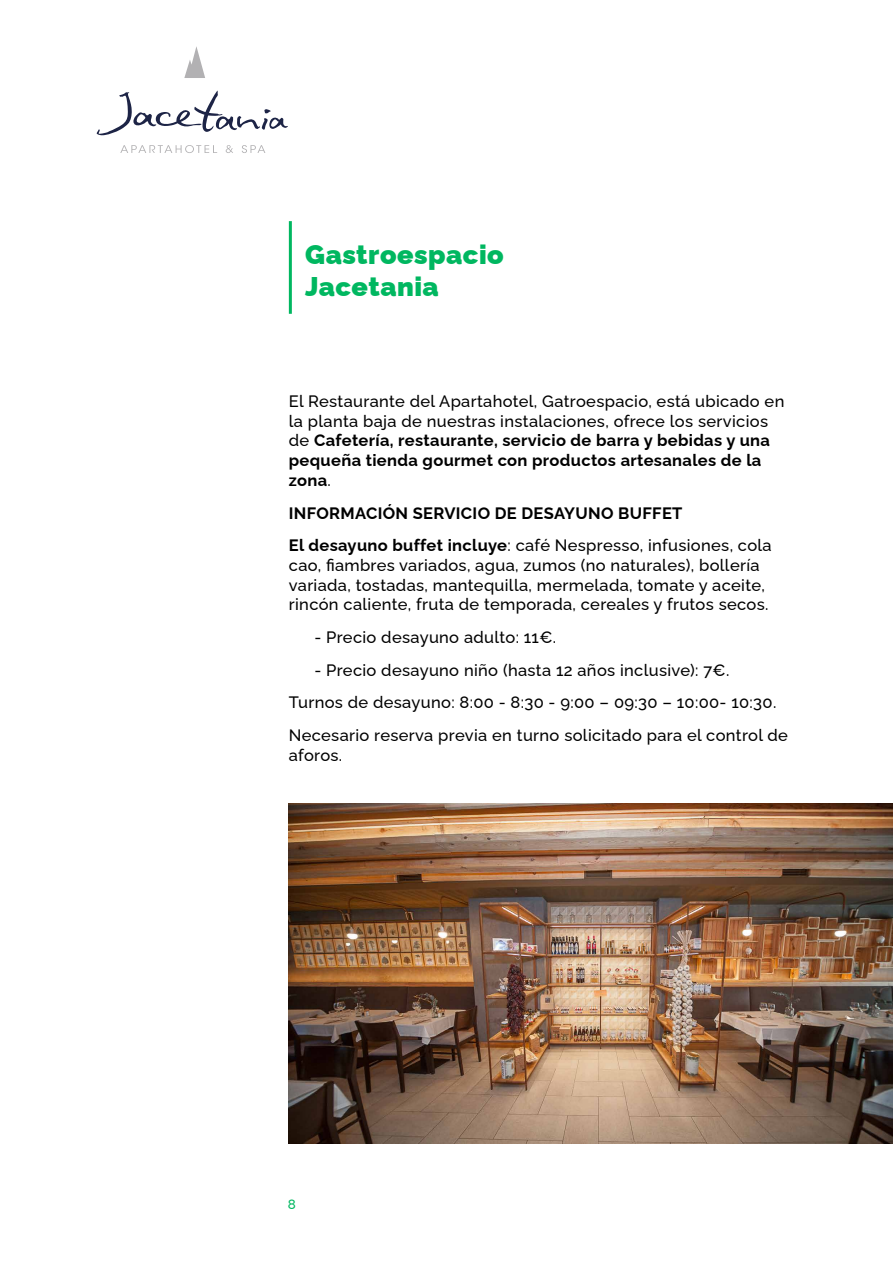
<style>
.page{position:relative;width:893px;height:1263px;background:#fff}
.page>*{position:absolute;margin:0;border:0;box-sizing:border-box;transform-origin:0 0}
.t1{font:900 27px/32.4px "Raleway";letter-spacing:.02em;color:#00b760}
.t2{font:500 16.5px/19.8px "Raleway";letter-spacing:.02em;color:#000}
.t3{font:700 16.5px/32.5px "Raleway";letter-spacing:.02em;color:#000}
.t4{font:500 13.5px "Raleway";color:#00b760}
.s1{font-weight:700}
.s2{font-weight:500}
</style>
<div class="page">
<svg style="left:97px;top:90px;width:191px;height:45px"></svg>
<svg style="left:120px;top:145px;width:97px;height:8px"></svg>
<svg style="left:226px;top:145px;width:7px;height:8px"></svg>
<svg style="left:242px;top:145px;width:23px;height:8px"></svg>
<svg style="left:184px;top:46px;width:21px;height:32px"></svg>
<hr style="left:289px;top:221px;width:3px;height:93px;background:#00b760">
<img style="left:289px;top:804px;width:604px;height:340px">
<h1 class="t1" style="left:305px;top:236px;width:200px">Gastroespacio<br>Jacetania</h1>
<p class="t2" style="left:289px;top:389px;width:497px">El Restaurante del Apartahotel, Gatroespacio, está ubicado en la planta baja de nuestras instalaciones, ofrece los servicios de <span class="s1">Cafetería, restaurante, servicio de barra y bebidas y una pequeña tienda gourmet con productos artesanales de la zona</span>.</p>
<p class="t3" style="left:289px;top:495px;width:484px">INFORMACIÓN SERVICIO DE DESAYUNO BUFFET<br>El desayuno buffet incluye<span class="s2">: café Nespresso, infusiones, cola</span></p>
<p class="t2" style="left:289px;top:553px;width:481px">cao, fiambres variados, agua, zumos (no naturales), bollería variada, tostadas, mantequilla, mermelada, tomate y aceite, rincón caliente, fruta de temporada, cereales y frutos secos.</p>
<p class="t2" style="left:314px;top:626px;width:243px">- Precio desayuno adulto: 11€.</p>
<p class="t2" style="left:289px;top:652px;width:500px;line-height:32.5px;text-indent:26px">- Precio desayuno niño (hasta 12 años inclusive): 7€.<br>Turnos de desayuno: 8:00 - 8:30 - 9:00 – 09:30 – 10:00- 10:30.<br>Necesario reserva previa en turno solicitado para el control de</p>
<p class="t2" style="left:289px;top:743px;width:55px">aforos.</p>
<p class="t4" style="left:288px;top:1193px;width:10px">8</p>
</div>
